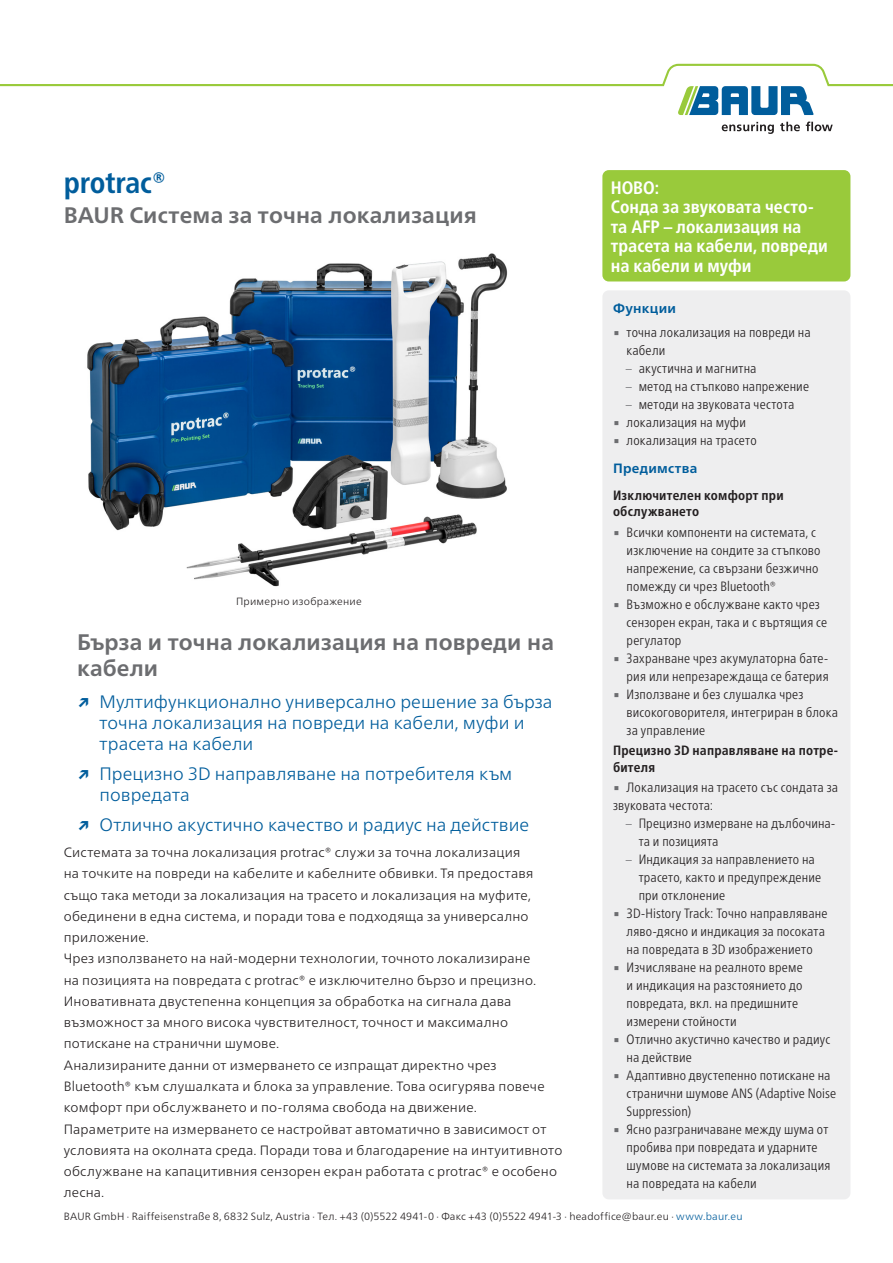
<style>
.page{position:relative;width:893px;height:1263px;background:#fff}
.page>*{position:absolute;margin:0;border:0;box-sizing:border-box;transform-origin:0 0}
.t1{font:700 condensed 30px "Frutiger Neue LTW1 G";letter-spacing:-.005em;color:#005d9c}
.t2{font:700 22.5px/25.5px "Frutiger Neue LTW1 G";letter-spacing:.01em;color:#6c6d70}
.t3{font:300 18px/21.3px "Frutiger Neue LTW1 G";letter-spacing:.005em;color:#005d9c}
.t4{font:700 condensed 18px/19.5px "Frutiger Neue LTW1 G";letter-spacing:.005em;color:#fff}
.t5{font:300 condensed 13.5px/18px "Frutiger Neue LTW1 G";letter-spacing:.015em;color:#231f20}
.t6{font:300 13.5px/21.3px "Frutiger Neue LTW1 G";letter-spacing:.015em;color:#231f20}
.t7{font:700 condensed 13.5px/16.5px "Frutiger Neue LTW1 G";letter-spacing:.015em;color:#231f20}
.t8{font:700 13.5px "Frutiger Neue LTW1 G";letter-spacing:.025em;color:#005d9c}
.t9{font:300 10.5px "Frutiger Neue LTW1 G";letter-spacing:.02em;color:#231f20}
.s1{font-weight:700}
.s2{font-family:"Lucida Sans Unicode";font-weight:400;font-stretch:normal;color:#6c6d70}
.s3{color:#6c6d70}
.s4{font-weight:700;font-stretch:normal;color:#005d9c}
.s5{color:#005d9c}
</style>
<div class="page">
<svg style="left:722px;top:122px;width:52px;height:12px"></svg>
<svg style="left:780px;top:122px;width:20px;height:9px"></svg>
<svg style="left:806px;top:122px;width:27px;height:9px"></svg>
<svg style="left:0;top:64px;width:893px;height:51px"></svg>
<div style="left:602px;top:290px;width:248px;height:909px;background:#eeeeef;border-radius:6px"></div>
<img style="left:87px;top:253px;width:421px;height:334px">
<div style="left:602px;top:170px;width:248px;height:111px;background:#99ca3b;border-radius:6px"></div>
<h1 class="t1" style="left:64px;top:160px;width:104px">protrac®</h1>
<h2 class="t2" style="left:64px;top:201px;width:414px">BAUR Система за точна локализация</h2>
<p class="t9" style="left:236px;top:594px;width:127px">Примерно изображение</p>
<h2 class="t2" style="left:77px;top:628px;width:478px">Бърза и точна локализация на повреди на кабели</h2>
<h3 class="t3" style="left:100px;top:689px;width:454px;text-indent:-23px"><span class="s1">↗</span> Мултифункционално универсално решение за бърза точна локализация на повреди на кабели, муфи и трасета на кабели</h3>
<h3 class="t3" style="left:100px;top:762px;width:414px;text-indent:-23px"><span class="s1">↗</span> Прецизно 3D направляване на потребителя към повредата</h3>
<h3 class="t3" style="left:77px;top:813px;width:454px"><span class="s1">↗</span> Отлично акустично качество и радиус на действие</h3>
<p class="t6" style="left:64px;top:841px;width:500px">Системата за точна локализация protrac® служи за точна локализация<br>на точките на повреди на кабелите и кабелните обвивки. Тя предоставя също така методи за локализация на трасето и локализация на муфите, обединени в една система, и поради това е подходяща за универсално приложение.<br>Чрез използването на най-модерни технологии, точното локализиране<br>на позицията на повредата с protrac® е изключително бързо и прецизно.<br>Иновативната двустепенна концепция за обработка на сигнала дава възможност за много висока чувствителност, точност и максимално потискане на странични шумове.<br>Анализираните данни от измерването се изпращат директно чрез Bluetooth® към слушалката и блока за управление. Това осигурява повече комфорт при обслужването и по-голяма свобода на движение.<br>Параметрите на измерването се настройват автоматично в зависимост от условията на околната среда. Поради това и благодарение на интуитивното обслужване на капацитивния сензорен екран работата с protrac® е особено лесна.</p>
<h3 class="t4" style="left:611px;top:176px;width:218px">НОВО:<br>Сонда за звуковата често&shy;та AFP – локализация на трасета на кабели, повреди на кабели и муфи</h3>
<p class="t8" style="left:613px;top:298px;width:65px">Функции</p>
<p class="t5" style="left:627px;top:322px;width:186px;text-indent:-14px"><span class="s2">▪</span> точна локализация на повреди на кабели</p>
<p class="t5" style="left:626px;top:358px;width:132px"><span class="s3">–</span> акустична и магнитна</p>
<p class="t5" style="left:626px;top:376px;width:185px"><span class="s3">–</span> метод на стъпково напрежение</p>
<p class="t5" style="left:626px;top:394px;width:170px"><span class="s3">–</span> методи на звуковата честота</p>
<p class="t5" style="left:613px;top:412px;width:134px"><span class="s2">▪</span> локализация на муфи</p>
<p class="t5" style="left:613px;top:426px;width:145px;line-height:27.6px"><span class="s2">▪</span> локализация на трасето<br><span class="s4">Предимства</span></p>
<p class="t7" style="left:613px;top:486px;width:172px">Изключителен комфорт при обслужването</p>
<p class="t5" style="left:627px;top:522px;width:195px;text-indent:-14px"><span class="s2">▪</span> Всички компоненти на системата, с изключение на сондите за стъпково напрежение, са свързани безжично помежду си чрез Bluetooth®</p>
<p class="t5" style="left:627px;top:594px;width:202px;text-indent:-14px"><span class="s2">▪</span> Възможно е обслужване както чрез сензорен екран, така и с въртящия се регулатор</p>
<p class="t5" style="left:613px;top:648px;width:217px;text-align:right"><span class="s2">▪</span> Захранване чрез акумулаторна бате&shy;рия или непрезареждаща се батерия</p>
<p class="t5" style="left:627px;top:684px;width:213px;text-indent:-14px"><span class="s2">▪</span> Използване и без слушалка чрез високоговорителя, интегриран в блока за управление</p>
<p class="t7" style="left:613px;top:741px;width:227px">Прецизно 3D направляване на потре&shy;бителя</p>
<p class="t5" style="left:613px;top:777px;width:227px"><span class="s2">▪</span> Локализация на трасето със сондата за звуковата честота:</p>
<p class="t5" style="left:639px;top:813px;width:198px;text-indent:-13px"><span class="s3">–</span> Прецизно измерване на дълбочина&shy;та и позицията</p>
<p class="t5" style="left:639px;top:849px;width:184px;text-indent:-13px"><span class="s3">–</span> Индикация за направлението на трасето, както и предупреждение при отклонение</p>
<p class="t5" style="left:627px;top:903px;width:202px;text-indent:-14px"><span class="s2">▪</span> 3D-History Track: Точно направляване ляво-дясно и индикация за посоката на повредата в 3D изображението</p>
<p class="t5" style="left:627px;top:957px;width:178px;text-indent:-14px"><span class="s2">▪</span> Изчисляване на реалното време и индикация на разстоянието до повредата, вкл. на предишните измерени стойности</p>
<p class="t5" style="left:627px;top:1029px;width:205px;text-indent:-14px"><span class="s2">▪</span> Отлично акустично качество и радиус на действие</p>
<p class="t5" style="left:627px;top:1065px;width:211px;text-indent:-14px"><span class="s2">▪</span> Адаптивно двустепенно потискане на странични шумове ANS (Adaptive Noise<br>Suppression)</p>
<p class="t5" style="left:627px;top:1119px;width:205px;text-indent:-14px"><span class="s2">▪</span> Ясно разграничаване между шума от пробива при повредата и ударните шумове на системата за локализация на повредата на кабели</p>
<p class="t9" style="left:64px;top:1208px;width:680px">BAUR GmbH · Raiffeisenstraße 8, 6832 Sulz, Austria · Тел. +43 (0)5522 4941-0 · Факс +43 (0)5522 4941-3 · headoffice@baur.eu · <span class="s5">www.baur.eu</span></p>
</div>
